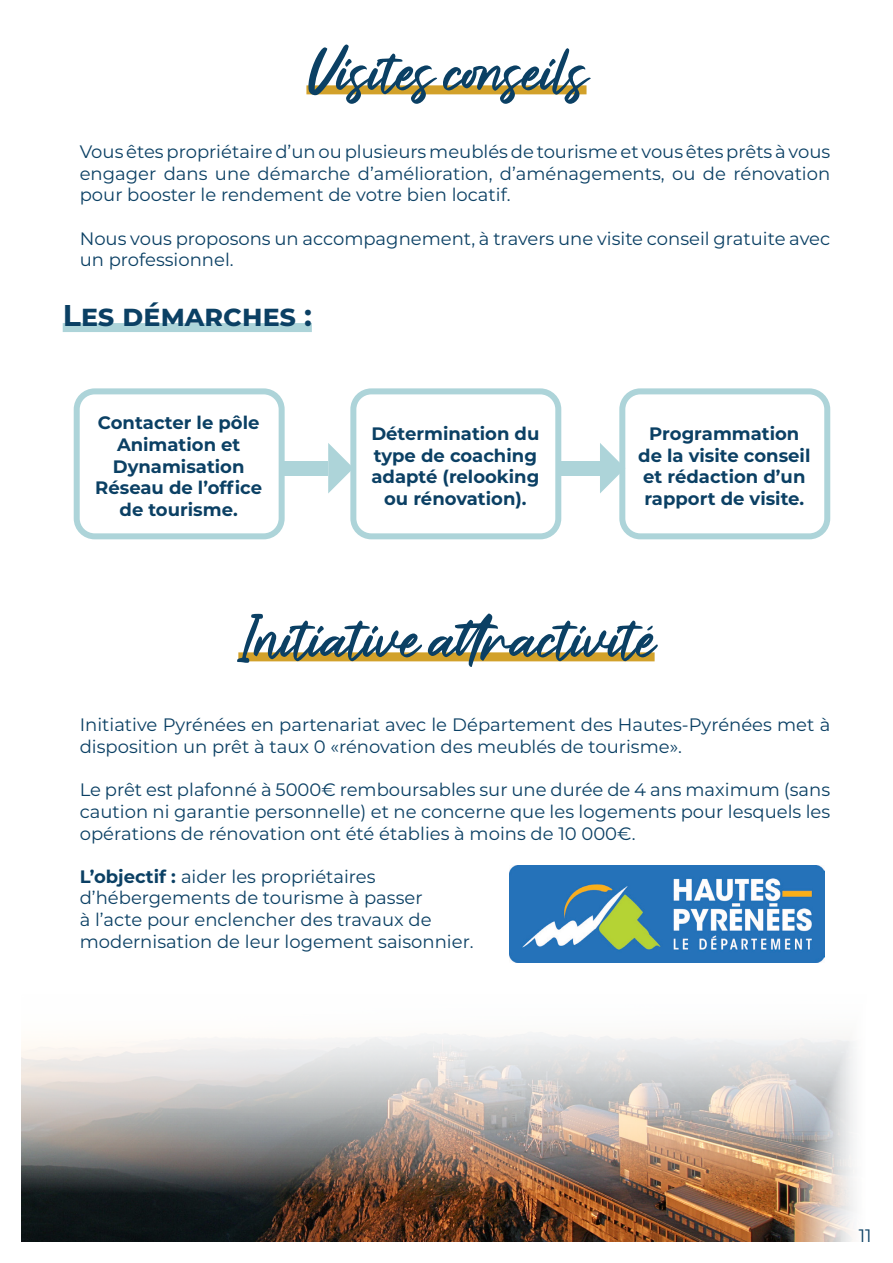
<style>
.page{position:relative;width:893px;height:1263px;background:#fff}
.page>*{position:absolute;margin:0;border:0;box-sizing:border-box;transform-origin:0 0}
.Titre{font:64.5px "Elisabeth";letter-spacing:-.01em;color:#0b4064}
.Titre-2{font:700 30px "Montserrat";letter-spacing:-.01em;color:#0b4064}
.t1{font:18px/21.6px "Montserrat";color:#0b4064}
.t2{font:700 18px/21.6px "Montserrat";color:#0b4064;text-align:center}
.s1{font-weight:700}
</style>
<div class="page">
<img style="left:21px;top:1032px;width:834px;height:210px">
<div style="left:306px;top:85px;width:280px;height:9px;background:#d2a12a"></div>
<div style="left:238px;top:652px;width:417px;height:9px;background:#d2a12a"></div>
<div style="left:63px;top:323px;width:249px;height:9px;background:#add4d9"></div>
<div style="left:74px;top:388px;width:211px;height:151px;border:6px solid #add4d9;border-radius:18px"></div>
<div style="left:350px;top:388px;width:211px;height:151px;border:6px solid #add4d9;border-radius:18px"></div>
<div style="left:619px;top:388px;width:211px;height:151px;border:6px solid #add4d9;border-radius:18px"></div>
<div style="left:285px;top:461px;width:43px;height:14px;background:#add4d9"></div>
<svg style="left:328px;top:443px;width:26px;height:50px"></svg>
<div style="left:556px;top:461px;width:44px;height:14px;background:#add4d9"></div>
<svg style="left:600px;top:443px;width:25px;height:50px"></svg>
<img style="left:510px;top:866px;width:314px;height:96px">
<p class="Titre" style="left:306px;top:28px;width:282px">Visites conseils</p>
<p class="t1" style="left:80px;top:140px;width:752px;text-align:justify">Vous êtes propriétaire d’un ou plusieurs meublés de tourisme et vous êtes prêts à vous engager dans une démarche d’amélioration, d’aménagements, ou de rénovation pour booster le rendement de votre bien locatif.</p>
<p class="t1" style="left:80px;top:227px;width:752px">Nous vous proposons un accompagnement, à travers une visite conseil gratuite avec un professionnel.</p>
<p class="Titre-2" style="left:63px;top:294px;width:251px">Les démarches :</p>
<p class="t2" style="left:95px;top:411px;width:168px">Contacter le pôle<br>Animation et<br>Dynamisation<br>Réseau de l’office de tourisme.</p>
<p class="t2" style="left:371px;top:422px;width:170px">Détermination du type de coaching adapté (relooking ou rénovation).</p>
<p class="t2" style="left:638px;top:422px;width:174px">Programmation de la visite conseil et rédaction d’un rapport de visite.</p>
<p class="Titre" style="left:238px;top:595px;width:418px">Initiative attractivité</p>
<p class="t1" style="left:80px;top:714px;width:752px">Initiative Pyrénées en partenariat avec le Département des Hautes-Pyrénées met à disposition un prêt à taux 0 «rénovation des meublés de tourisme».</p>
<p class="t1" style="left:80px;top:778px;width:752px">Le prêt est plafonné à 5000€ remboursables sur une durée de 4 ans maximum (sans</p>
<p class="t1" style="left:80px;top:800px;width:752px">caution ni garantie personnelle) et ne concerne que les logements pour lesquels les opérations de rénovation ont été établies à moins de 10 000€.</p>
<p class="t1" style="left:80px;top:865px;width:395px"><span class="s1">L’objectif :</span> aider les propriétaires d’hébergements de tourisme à passer<br>à l’acte pour enclencher des travaux de modernisation de leur logement saisonnier.</p>
<p class="t1" style="left:859px;top:1224px;width:14px">11</p>
</div>
